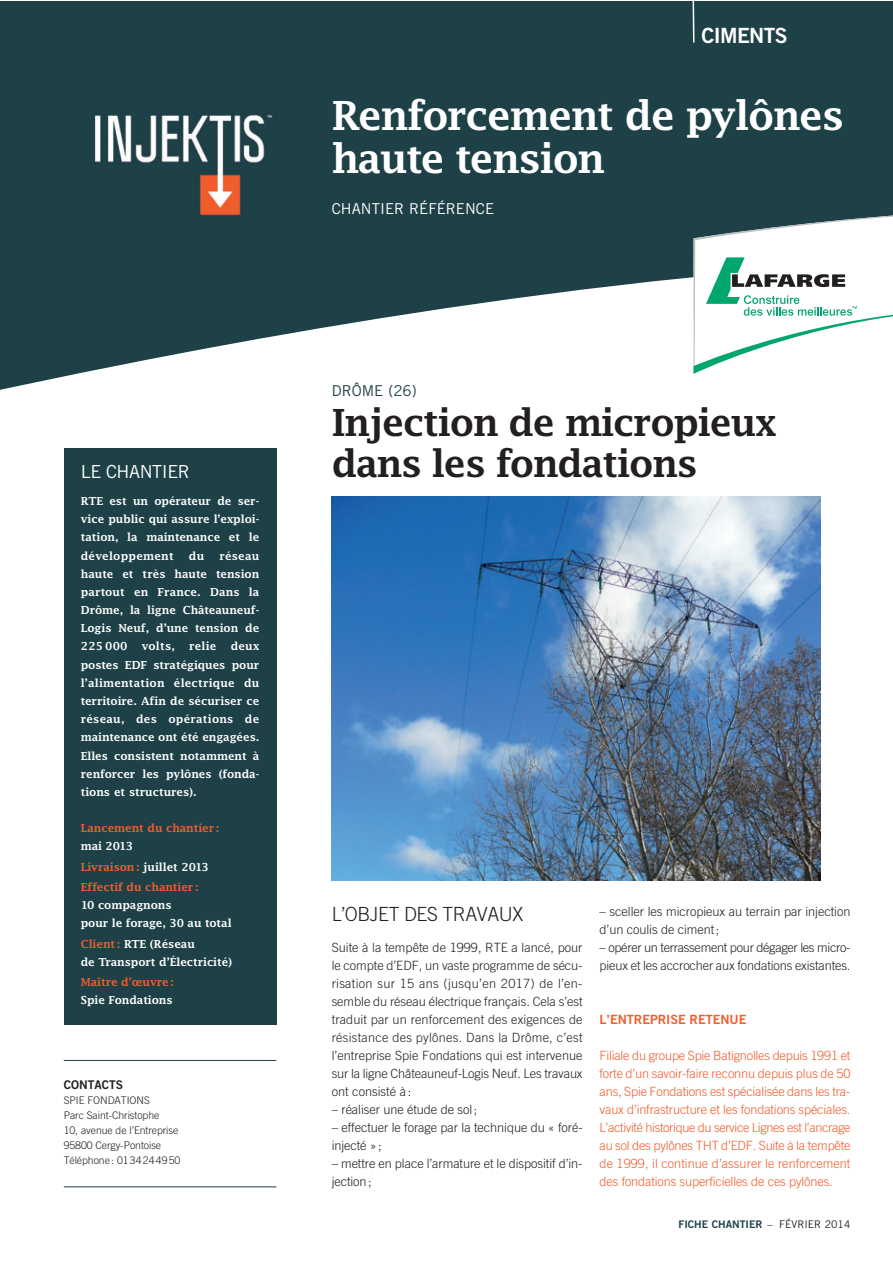
<style>
.page{position:relative;width:893px;height:1263px;background:#fff}
.page>*{position:absolute;margin:0;border:0;box-sizing:border-box;transform-origin:0 0}
.t1{font:600 43.5px/43.5px "Lucida Fax EF";letter-spacing:-.03em;color:#fff}
.t2{font:600 40.5px/40.5px "Lucida Fax EF";letter-spacing:-.03em;color:#231f20}
.t3{font:21px "Trade Gothic LT Std Bd 2";letter-spacing:-.03em;color:#fff}
.t4{font:300 19.5px "Trade Gothic LT Std";letter-spacing:-.02em;color:#231f20}
.t5{font:18px "Trade Gothic LT Std";letter-spacing:-.025em;color:#fff}
.t6{font:15px "Trade Gothic LT Std";color:#fff}
.t7{font:15px "Trade Gothic LT Std";color:#1e4047}
.t8{font:300 12.75px/18px "Trade Gothic LT Std";letter-spacing:-.005em;color:#231f20}
.t9{font:300 12.75px/18px "Trade Gothic LT Std";letter-spacing:-.01em;color:#f15d2e;text-align:justify}
.t10{font:12.75px "Trade Gothic LT Std Bd 2";letter-spacing:-.005em;color:#f15d2e}
.t11{font:600 12px/18.1px "Lucida Fax EF";letter-spacing:-.005em;color:#fff;text-align:justify}
.t12{font:600 12px/20.2px "Lucida Fax EF";letter-spacing:-.005em;color:#f15d2e}
.t13{font:12px "Trade Gothic LT Std Bd 2";color:#231f20}
.t14{font:300 10.5px/15px "Trade Gothic LT Std";letter-spacing:-.005em;color:#231f20}
.t15{font:10.5px "Trade Gothic LT Std Bd 2";color:#1e4047}
.s1{color:#fff}
.s2{color:#f15d2e}
.s3{font-family:"Trade Gothic LT Std";color:#231f20}
</style>
<div class="page">
<svg style="left:0;top:1px;width:892px;height:389px;fill:#1e4047"></svg>
<hr style="left:64px;top:1060px;width:212px;height:1px;background:#1e4047">
<hr style="left:64px;top:1186px;width:212px;height:1px;background:#1e4047">
<svg style="left:691px;top:1px;width:4px;height:43px"></svg>
<div style="left:64px;top:448px;width:212px;height:576px;background:#1e4047"></div>
<img style="left:332px;top:496px;width:488px;height:384px">
<img style="left:75px;top:90px;width:231px;height:128px">
<svg style="left:694px;top:214px;width:198px;height:160px"></svg>
<h3 class="t5" style="left:81px;top:461px;width:111px">LE CHANTIER</h3>
<p class="t11" style="left:81px;top:492px;width:180px">RTE est un opérateur de ser&shy;vice public qui assure l’exploi&shy;tation, la maintenance et le développement</p>
<p class="t11" style="left:81px;top:546px;width:180px;text-indent:139px">réseau haute et très haute tension partout en France. Dans la Drôme, la ligne Châteauneuf-Logis Neuf, d’une tension de 225 000 volts, relie deux postes EDF stratégiques pour l’alimentation électrique du territoire. Afin de sécuriser ce réseau, des opérations de maintenance ont été engagées.<br>Elles consistent notamment à renforcer les pylônes (fonda&shy;tions et structures).</p>
<p class="t12" style="left:81px;top:818px;width:140px">Lancement du chantier :</p>
<p class="t12" style="left:81px;top:836px;width:130px"><span class="s1">mai 2013<br></span>Livraison: <span class="s1">juillet 2013<br></span>Effectif du chantier :</p>
<p class="t11" style="left:81px;top:896px;width:152px">10 compagnons<br>pour le forage, 30 au total</p>
<p class="t11" style="left:81px;top:935px;width:153px"><span class="s2">Client:</span> RTE (Réseau<br>de Transport d’Électricité)</p>
<p class="t12" style="left:81px;top:972px;width:95px">Maître d’œuvre :</p>
<p class="t11" style="left:81px;top:991px;width:93px">Spie Fondations</p>
<p class="t11" style="left:189px;top:546px;width:17px">du</p>
<p class="t13" style="left:64px;top:1077px;width:61px">CONTACTS</p>
<p class="t14" style="left:64px;top:1093px;width:118px">SPIE FONDATIONS<br>Parc Saint-Christophe<br>10, avenue de l’Entreprise<br>95800 Cergy-Pontoise<br>Téléphone : 0134244950</p>
<h3 class="t3" style="left:702px;top:23px;width:87px">CIMENTS</h3>
<h1 class="t1" style="left:332px;top:94px;width:514px">Renforcement de pylônes haute tension</h1>
<p class="t6" style="left:332px;top:200px;width:164px">CHANTIER RÉFÉRENCE</p>
<p class="t7" style="left:332px;top:381px;width:87px">DRÔME (26)</p>
<h2 class="t2" style="left:332px;top:403px;width:446px">Injection de micropieux dans les fondations</h2>
<h3 class="t4" style="left:332px;top:902px;width:193px">L’OBJET DES TRAVAUX</h3>
<p class="t8" style="left:332px;top:939px;width:252px;text-align:justify">Suite à la tempête de 1999, RTE a lancé, pour le compte d’EDF, un vaste programme de sécu&shy;risation sur 15 ans (jusqu’en 2017) de l’en&shy;semble du réseau électrique français. Cela s’est traduit par un renforcement des exigences de résistance des pylônes. Dans la Drôme, c’est l’entreprise Spie Fondations qui est intervenue sur la ligne Châteauneuf-Logis Neuf. Les travaux ont consisté à :</p>
<p class="t8" style="left:332px;top:1101px;width:147px">– réaliser une étude de sol;</p>
<p class="t8" style="left:332px;top:1119px;width:252px">– effectuer le forage par la technique du « foré&shy;injecté »;</p>
<p class="t8" style="left:332px;top:1155px;width:252px">– mettre en place l’armature et le dispositif d’in&shy;jection;</p>
<p class="t8" style="left:600px;top:903px;width:252px">– sceller les micropieux au terrain par injection d’un coulis de ciment;</p>
<p class="t8" style="left:600px;top:939px;width:252px">– opérer un terrassement pour dégager les micro&shy;pieux et les accrocher aux fondations existantes.</p>
<p class="t10" style="left:600px;top:1012px;width:148px">L’ENTREPRISE RETENUE</p>
<p class="t9" style="left:600px;top:1047px;width:252px">Filiale du groupe Spie Batignolles depuis 1991 et forte d’un savoir-faire reconnu depuis plus de 50 ans, Spie Fondations est spécialisée dans les tra&shy;vaux d’infrastructure et les fondations spéciales.<br>L’activité historique du service Lignes est l’ancrage au sol des pylônes THT d’EDF. Suite à la tempête de 1999, il continue d’assurer le renforcement des fondations superficielles de ces pylônes.</p>
<p class="t15" style="left:678px;top:1218px;width:173px">FICHE CHANTIER <span class="s3">– FÉVRIER 2014</span></p>
</div>
